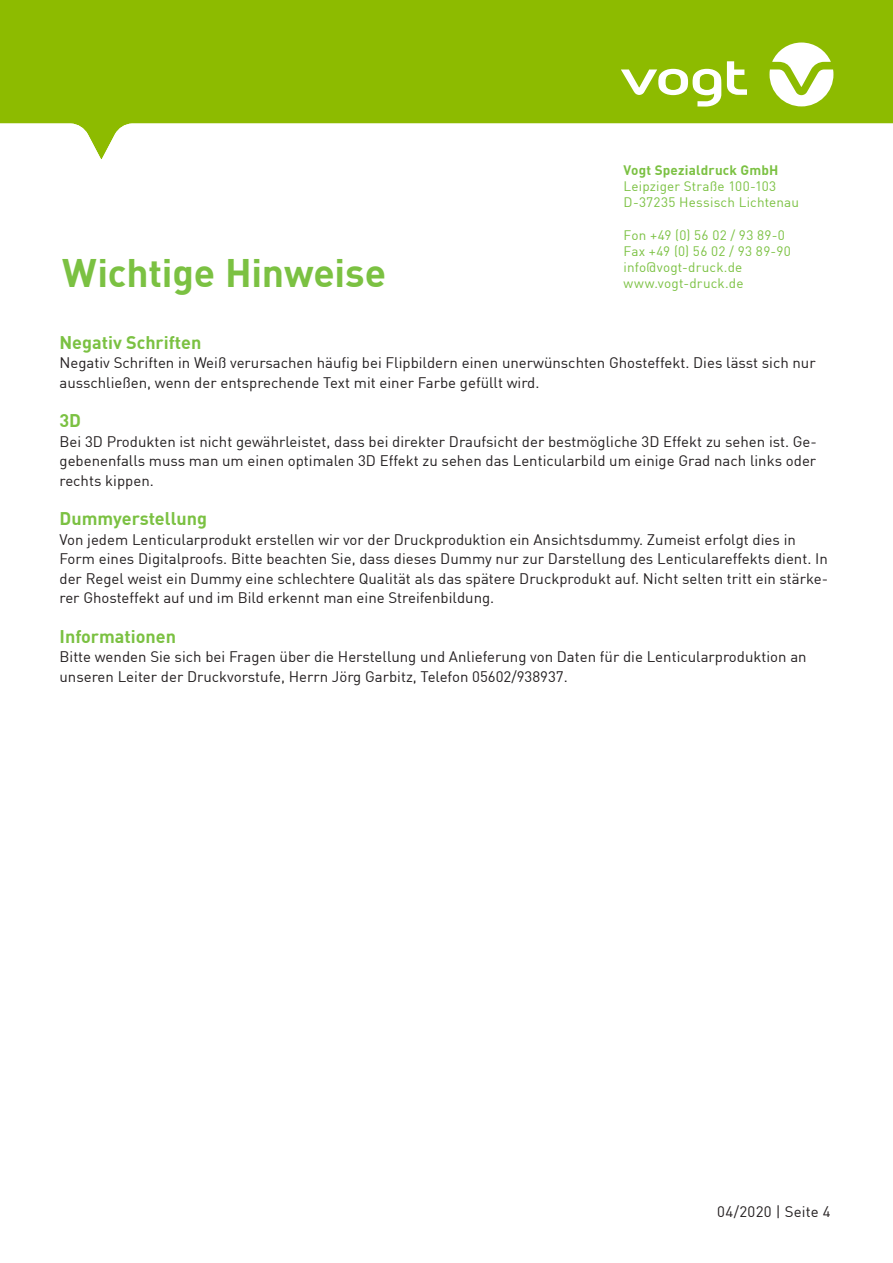
<style>
.page{position:relative;width:893px;height:1263px;background:#fff}
.page>*{position:absolute;margin:0;border:0;box-sizing:border-box;transform-origin:0 0}
.t1{font:700 39px "DIN";letter-spacing:-.005em;color:#7bc142}
.t2{font:700 18px "DIN";color:#7bc142}
.t3{font:15px/19.5px "DIN";color:#231f20}
.t4{font:15px "DIN";letter-spacing:.02em;color:#231f20}
.t5{font:13.5px/16.2px "DIN";letter-spacing:.01em;color:#7bc142}
.t6{font:700 13.5px "DIN";letter-spacing:.015em;color:#7bc142}
</style>
<div class="page">
<div style="left:0;top:0;width:893px;height:123px;background:#8dbb00"></div>
<svg style="left:0;top:123px;width:893px;height:37px"></svg>
<svg style="left:769px;top:43px;width:64px;height:63px"></svg>
<svg style="left:621px;top:69px;width:100px;height:38px"></svg>
<svg style="left:727px;top:61px;width:20px;height:34px"></svg>
<h1 class="t1" style="left:62px;top:248px;width:325px">Wichtige Hinweise</h1>
<p class="t6" style="left:624px;top:161px;width:156px">Vogt Spezialdruck GmbH</p>
<p class="t5" style="left:624px;top:178px;width:177px">Leipziger Straße 100-103<br>D-37235 Hessisch Lichtenau</p>
<p class="t5" style="left:624px;top:226px;width:169px">Fon +49 (0) 56 02 / 93 89-0<br>Fax +49 (0) 56 02 / 93 89-90 info@vogt-druck.de www.vogt-druck.de</p>
<p class="t2" style="left:60px;top:330px;width:143px">Negativ Schriften</p>
<p class="t3" style="left:60px;top:353px;width:758px">Negativ Schriften in Weiß verursachen häufig bei Flipbildern einen unerwünschten Ghosteffekt. Dies lässt sich nur ausschließen, wenn der entsprechende Text mit einer Farbe gefüllt wird.</p>
<p class="t2" style="left:60px;top:409px;width:23px">3D</p>
<p class="t3" style="left:60px;top:431px;width:759px;text-align:justify">Bei 3D Produkten ist nicht gewährleistet, dass bei direkter Draufsicht der bestmögliche 3D Effekt zu sehen ist. Ge&shy;gebenenfalls muss man um einen optimalen 3D Effekt zu sehen das Lenticularbild um einige Grad nach links oder rechts kippen.</p>
<p class="t2" style="left:60px;top:507px;width:149px">Dummyerstellung</p>
<p class="t3" style="left:60px;top:529px;width:770px">Von jedem Lenticularprodukt erstellen wir vor der Druckproduktion ein Ansichtsdummy. Zumeist erfolgt dies in Form eines Digitalproofs. Bitte beachten Sie, dass dieses Dummy nur zur Darstellung des Lenticulareffekts dient. In der Regel weist ein Dummy eine schlechtere Qualität als das spätere Druckprodukt auf. Nicht selten tritt ein stärke&shy;rer Ghosteffekt auf und im Bild erkennt man eine Streifenbildung.</p>
<p class="t2" style="left:60px;top:625px;width:118px">Informationen</p>
<p class="t3" style="left:60px;top:647px;width:749px">Bitte wenden Sie sich bei Fragen über die Herstellung und Anlieferung von Daten für die Lenticularproduktion an unseren Leiter der Druckvorstufe, Herrn Jörg Garbitz, Telefon 05602/938937.</p>
<p class="t4" style="left:717px;top:1202px;width:115px">04/2020 | Seite 4</p>
</div>
